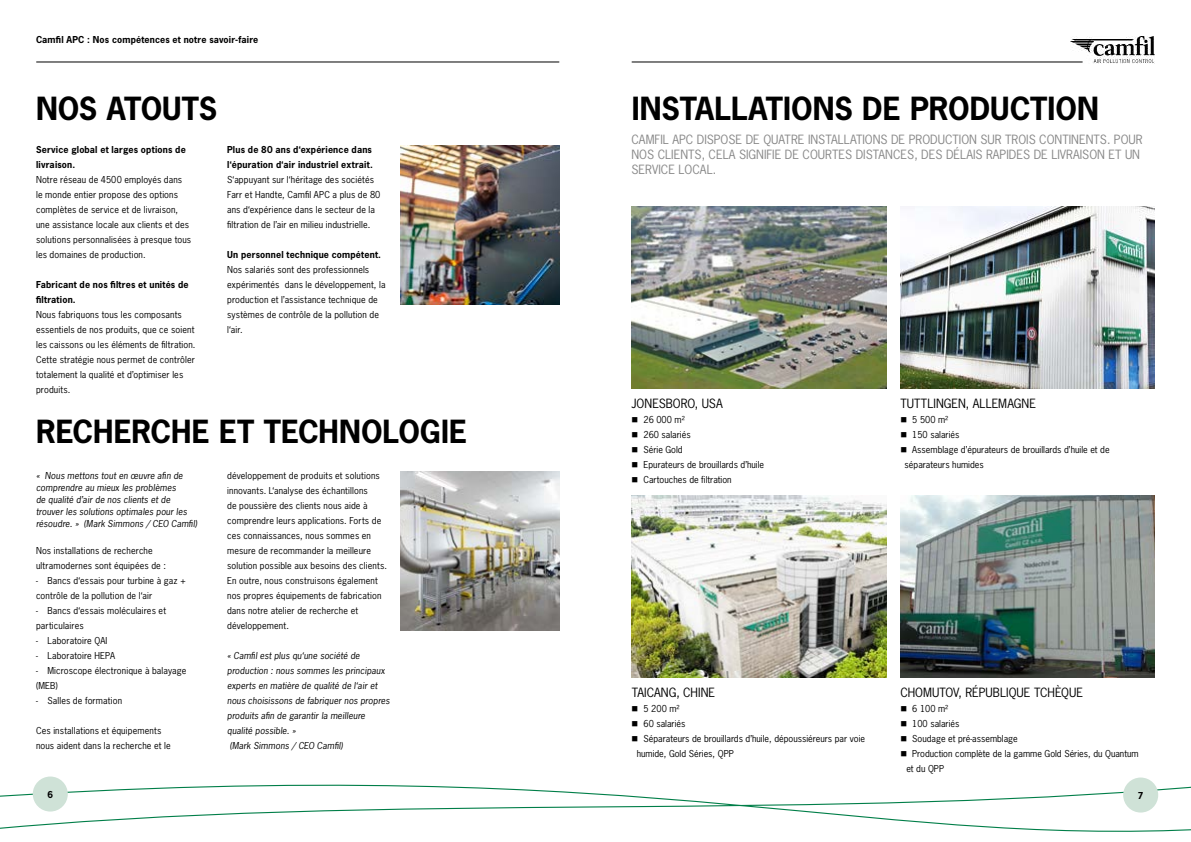
<style>
.page{position:relative;width:1191px;height:842px;background:#fff}
.page>*{position:absolute;margin:0;border:0;box-sizing:border-box;transform-origin:0 0}
.t1{font:700 30px "News Gothic Std";color:#000}
.t2{font:12px/15px "News Gothic Std";color:#878787}
.t3{font:12px "News Gothic Std";letter-spacing:.005em;color:#000}
.t4{font:9px/15px "News Gothic Std";letter-spacing:.015em;color:#000}
.t5{font:italic 9px/15px "News Gothic Std";letter-spacing:.015em;color:#000}
.t6{font:700 9px/15px "News Gothic Std";letter-spacing:.02em;color:#000}
</style>
<div class="page">
<img style="left:631px;top:207px;width:255px;height:181px">
<img style="left:900px;top:207px;width:255px;height:182px">
<img style="left:900px;top:496px;width:255px;height:181px">
<img style="left:400px;top:146px;width:159px;height:158px">
<img style="left:400px;top:472px;width:159px;height:158px">
<svg style="left:0;top:784px;width:1191px;height:48px"></svg>
<div style="left:33px;top:776px;width:35px;height:35px;background:#cfe2d7;border-radius:50%"></div>
<div style="left:1123px;top:777px;width:35px;height:35px;background:#cfe2d7;border-radius:50%"></div>
<img style="left:631px;top:496px;width:255px;height:181px">
<hr style="left:37px;top:61px;width:522px;height:1px;background:#000">
<hr style="left:632px;top:61px;width:450px;height:1px;background:#000">
<img style="left:1070px;top:36px;width:85px;height:28px">
<p class="t6" style="left:36px;top:32px;width:224px">Camfil APC : Nos compétences et notre savoir-faire</p>
<h1 class="t1" style="left:36px;top:89px;width:183px">NOS ATOUTS</h1>
<p class="t6" style="left:36px;top:142px;width:151px">Service global et larges options de livraison.</p>
<p class="t4" style="left:36px;top:172px;width:157px">Notre réseau de 4500 employés dans<br>le monde entier propose des options complètes de service et de livraison, une assistance locale aux clients et des solutions personnalisées à presque tous les domaines de production.</p>
<p class="t6" style="left:36px;top:277px;width:154px">Fabricant de nos filtres et unités de filtration.</p>
<p class="t4" style="left:36px;top:307px;width:161px">Nous fabriquons tous les composants essentiels de nos produits, que ce soient les caissons ou les éléments de filtration.<br>Cette stratégie nous permet de contrôler totalement la qualité et d’optimiser les produits.</p>
<p class="t6" style="left:227px;top:142px;width:147px">Plus de 80 ans d‘expérience dans l‘épuration d‘air industriel extrait.</p>
<p class="t4" style="left:227px;top:172px;width:155px">S‘appuyant sur l‘héritage des sociétés Farr et Handte, Camfil APC a plus de 80 ans d‘expérience dans le secteur de la filtration de l’air en milieu industrielle.</p>
<p class="t6" style="left:227px;top:247px;width:155px">Un personnel technique compétent.</p>
<p class="t4" style="left:227px;top:262px;width:160px">Nos salariés sont des professionnels expérimentés dans le développement, la production et l’assistance technique de systèmes de contrôle de la pollution de l‘air.</p>
<h1 class="t1" style="left:36px;top:412px;width:432px">RECHERCHE ET TECHNOLOGIE</h1>
<p class="t5" style="left:36px;top:469px;width:163px;line-height:12px">« Nous mettons tout en œuvre afin de comprendre au mieux les problèmes<br>de qualité d’air de nos clients et de trouver les solutions optimales pour les résoudre. » (Mark Simmons / CEO Camfil)</p>
<p class="t4" style="left:36px;top:543px;width:132px">Nos installations de recherche ultramodernes sont équipées de :</p>
<p class="t4" style="left:36px;top:573px;width:152px">- Bancs d‘essais pour turbine à gaz + contrôle de la pollution de l‘air</p>
<p class="t4" style="left:36px;top:603px;width:132px">- Bancs d‘essais moléculaires et particulaires</p>
<p class="t4" style="left:36px;top:633px;width:73px">- Laboratoire QAI</p>
<p class="t4" style="left:36px;top:648px;width:81px">- Laboratoire HEPA</p>
<p class="t4" style="left:36px;top:663px;width:152px">- Microscope électronique à balayage (MEB)</p>
<p class="t4" style="left:36px;top:693px;width:88px">- Salles de formation</p>
<p class="t4" style="left:36px;top:723px;width:136px">Ces installations et équipements nous aident dans la recherche et le</p>
<p class="t4" style="left:227px;top:468px;width:161px">développement de produits et solutions innovants. L‘analyse des échantillons<br>de poussière des clients nous aide à comprendre leurs applications. Forts de ces connaissances, nous sommes en mesure de recommander la meilleure solution possible aux besoins des clients.<br>En outre, nous construisons également nos propres équipements de fabrication dans notre atelier de recherche et développement.</p>
<p class="t5" style="left:227px;top:648px;width:164px">« Camfil est plus qu‘une société de production : nous sommes les principaux experts en matière de qualité de l‘air et nous choisissons de fabriquer nos propres produits afin de garantir la meilleure qualité possible. »<br>(Mark Simmons / CEO Camfil)</p>
<h1 class="t1" style="left:631px;top:89px;width:469px">INSTALLATIONS DE PRODUCTION</h1>
<h2 class="t2" style="left:631px;top:132px;width:512px">CAMFIL APC DISPOSE DE QUATRE INSTALLATIONS DE PRODUCTION SUR TROIS CONTINENTS. POUR<br>NOS CLIENTS, CELA SIGNIFIE DE COURTES DISTANCES, DES DÉLAIS RAPIDES DE LIVRAISON ET UN<br>SERVICE LOCAL.</h2>
<h2 class="t3" style="left:631px;top:395px;width:93px">JONESBORO, USA</h2>
<p class="t4" style="left:631px;top:412px;width:55px">■ 26 000 m²</p>
<p class="t4" style="left:631px;top:427px;width:61px">■ 260 salariés</p>
<p class="t4" style="left:631px;top:442px;width:53px">■ Série Gold</p>
<p class="t4" style="left:631px;top:457px;width:134px">■ Epurateurs de brouillards d’huile</p>
<p class="t4" style="left:631px;top:472px;width:102px">■ Cartouches de filtration</p>
<h2 class="t3" style="left:900px;top:395px;width:137px">TUTTLINGEN, ALLEMAGNE</h2>
<p class="t4" style="left:900px;top:412px;width:50px">■ 5 500 m²</p>
<p class="t4" style="left:900px;top:427px;width:61px">■ 150 salariés</p>
<p class="t4" style="left:904px;top:442px;width:206px;text-indent:-4px">■ Assemblage d’épurateurs de brouillards d’huile et de séparateurs humides</p>
<h2 class="t3" style="left:631px;top:685px;width:85px">TAICANG, CHINE</h2>
<p class="t4" style="left:631px;top:701px;width:50px">■ 5 200 m²</p>
<p class="t4" style="left:631px;top:716px;width:55px">■ 60 salariés</p>
<p class="t4" style="left:636px;top:731px;width:230px;text-indent:-5px">■ Séparateurs de brouillards d’huile, dépoussiéreurs par voie humide, Gold Séries, QPP</p>
<h2 class="t3" style="left:900px;top:685px;width:184px">CHOMUTOV, RÉPUBLIQUE TCHÈQUE</h2>
<p class="t4" style="left:900px;top:701px;width:50px">■ 6 100 m²</p>
<p class="t4" style="left:900px;top:716px;width:61px">■ 100 salariés</p>
<p class="t4" style="left:900px;top:731px;width:119px">■ Soudage et pré-assemblage</p>
<p class="t4" style="left:906px;top:746px;width:234px;text-indent:-6px">■ Production complète de la gamme Gold Séries, du Quantum et du QPP</p>
<p class="t6" style="left:47px;top:786px;width:7px">6</p>
<p class="t6" style="left:1137px;top:787px;width:7px">7</p>
</div>
